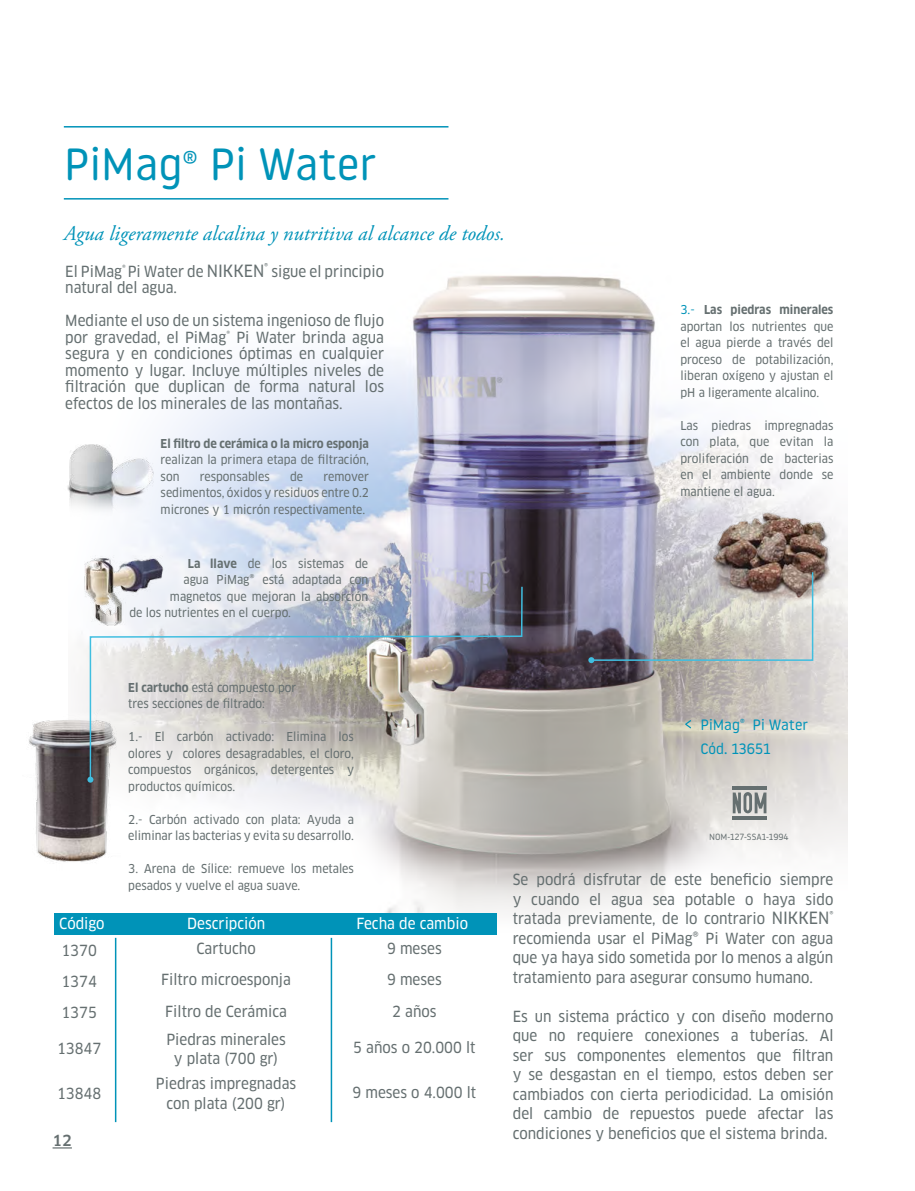
<style>
.page{position:relative;width:915px;height:1191px;background:#fff}
.page>*{position:absolute;margin:0;border:0;box-sizing:border-box;transform-origin:0 0}
.t1{font:45px "Noway Round";color:#0093b8}
.t2{font:italic 21px "Adobe Garamond Pro";color:#0093b8}
.t3{font:15px/19.5px "Clan OT Narr News";color:#656f70;text-align:justify}
.t4{font:15px "Clan OT Narr News";color:#fff}
.t5{font:15px/24px "Noway Round";color:#0093b8}
.t6{font:500 15px "Clan OT";color:#656f70}
.t7{font:12px/16.5px "Clan OT Narr News";color:#656f70}
.t8{font:700 12px "Clan OT Narr";color:#656f70}
.t9{font:9px "Noway Round";color:#656f70}
.s1{font-size:16.5px}
.s2{font-family:"Clan OT Narr";font-weight:700}
.s3{font-family:"Clan OT Narr News";font-weight:400;color:#0093b8}
</style>
<div class="page">
<svg style="left:53px;top:1147px;width:19px;height:1px"></svg>
<img style="left:68px;top:275px;width:779px;height:828px">
<img style="left:680px;top:499px;width:168px;height:118px">
<svg style="left:588px;top:571px;width:225px;height:92px;background:#adabae"></svg>
<div style="left:54px;top:913px;width:442px;height:21px;background:#0093b8"></div>
<hr style="left:330px;top:938px;width:2px;height:184px;background:#0093b8">
<hr style="left:115px;top:938px;width:1px;height:184px;background:#0093b8">
<img style="left:80px;top:551px;width:89px;height:74px">
<img style="left:29px;top:710px;width:92px;height:160px">
<svg style="left:89px;top:585px;width:434px;height:196px;background:#c0c0c2"></svg>
<svg style="left:87px;top:776px;width:6px;height:6px"></svg>
<img style="left:67px;top:438px;width:89px;height:92px">
<svg style="left:685px;top:720px;width:5px;height:8px"></svg>
<hr style="left:64px;top:198px;width:384px;height:2px;background:#0093b8">
<hr style="left:64px;top:126px;width:384px;height:2px;background:#0093b8">
<hr style="left:732px;top:787px;width:34px;height:3px;background:#656f70">
<hr style="left:732px;top:816px;width:34px;height:3px;background:#656f70">
<svg style="left:732px;top:792px;width:34px;height:21px"></svg>
<h1 class="t1" style="left:64px;top:133px;width:314px">PiMag<sup>®</sup> Pi Water</h1>
<h2 class="t2" style="left:64px;top:221px;width:443px">Agua ligeramente alcalina y nutritiva al alcance de todos.</h2>
<p class="t3" style="left:65px;top:263px;width:320px;line-height:16.5px">El PiMag<sup>®</sup> Pi Water de <span class="s1">NIKKEN</span><sup>®</sup> sigue el principio natural del agua.</p>
<p class="t3" style="left:65px;top:312px;width:320px;line-height:16.5px">Mediante el uso de un sistema ingenioso de flujo por gravedad, el PiMag<sup>®</sup> Pi Water brinda agua segura y en condiciones óptimas en cualquier momento y lugar. Incluye múltiples niveles de filtración que duplican de forma natural los efectos de los minerales de las montañas.</p>
<p class="t8" style="left:161px;top:436px;width:210px">El filtro de cerámica o la micro esponja</p>
<p class="t7" style="left:161px;top:452px;width:210px">realizan la primera etapa de filtración, son</p>
<p class="t7" style="left:200px;top:468px;width:71px">responsables</p>
<p class="t7" style="left:290px;top:468px;width:15px">de</p>
<p class="t7" style="left:161px;top:468px;width:210px;text-align:justify;text-indent:163px">remover sedimentos, óxidos y residuos entre 0.2 micrones y 1 micrón respectivamente.</p>
<p class="t7" style="left:188px;top:555px;width:182px"><span class="s2">La llave</span> de los sistemas de</p>
<p class="t7" style="left:183px;top:571px;width:186px">agua PiMag® está adaptada con</p>
<p class="t7" style="left:170px;top:588px;width:200px">magnetos que mejoran la absorción</p>
<p class="t7" style="left:129px;top:604px;width:163px">de los nutrientes en el cuerpo.</p>
<p class="t8" style="left:680px;top:303px;width:154px"><span class="s3">3.-</span> Las piedras minerales</p>
<p class="t7" style="left:680px;top:318px;width:154px;text-align:justify">aportan los nutrientes que el agua pierde a través del proceso de potabilización, liberan oxígeno y ajustan el pH a ligeramente alcalino.</p>
<p class="t7" style="left:680px;top:417px;width:154px;text-align:justify">Las piedras impregnadas con plata, que evitan la proliferación de bacterias en el ambiente donde se mantiene el agua.</p>
<p class="t7" style="left:128px;top:679px;width:169px"><span class="s2">El cartucho</span> está compuesto por tres secciones de filtrado:</p>
<p class="t7" style="left:128px;top:728px;width:227px;text-align:justify">1.- El carbón activado: Elimina los olores y colores desagradables, el cloro, compuestos orgánicos, detergentes y productos químicos.</p>
<p class="t7" style="left:128px;top:811px;width:227px">2.- Carbón activado con plata: Ayuda a eliminar las bacterias y evita su desarrollo.</p>
<p class="t7" style="left:128px;top:860px;width:227px">3. Arena de Sílice: remueve los metales pesados y vuelve el agua suave.</p>
<p class="t4" style="left:59px;top:914px;width:47px">Código</p>
<p class="t4" style="left:187px;top:914px;width:79px">Descripción</p>
<p class="t4" style="left:356px;top:914px;width:113px">Fecha de cambio</p>
<p class="t3" style="left:61px;top:940px;width:37px">1370</p>
<p class="t3" style="left:196px;top:939px;width:61px">Cartucho</p>
<p class="t3" style="left:387px;top:939px;width:56px">9 meses</p>
<p class="t3" style="left:61px;top:971px;width:37px">1374</p>
<p class="t3" style="left:161px;top:970px;width:131px">Filtro microesponja</p>
<p class="t3" style="left:387px;top:970px;width:56px">9 meses</p>
<p class="t3" style="left:61px;top:1002px;width:37px">1375</p>
<p class="t3" style="left:165px;top:1001px;width:123px">Filtro de Cerámica</p>
<p class="t3" style="left:392px;top:1001px;width:46px">2 años</p>
<p class="t3" style="left:57px;top:1039px;width:46px">13847</p>
<p class="t3" style="left:166px;top:1029px;width:121px;text-align:center">Piedras minerales y plata (700 gr)</p>
<p class="t3" style="left:353px;top:1038px;width:124px">5 años o 20.000 lt</p>
<p class="t3" style="left:57px;top:1083px;width:46px">13848</p>
<p class="t3" style="left:156px;top:1074px;width:142px;text-align:center">Piedras impregnadas con plata (200 gr)</p>
<p class="t3" style="left:352px;top:1082px;width:125px">9 meses o 4.000 lt</p>
<p class="t6" style="left:53px;top:1132px;width:21px">12</p>
<p class="t5" style="left:700px;top:712px;width:109px">PiMag<sup>®</sup> Pi Water<br>Cód. 13651</p>
<p class="t9" style="left:708px;top:831px;width:81px">NOM-127-SSA1-1994</p>
<p class="t3" style="left:512px;top:870px;width:322px">Se podrá disfrutar de este beneficio siempre y cuando el agua sea potable o haya sido tratada previamente, de lo contrario <span class="s1">NIKKEN</span><sup>® </sup>recomienda usar el PiMag® Pi Water con agua que ya haya sido sometida por lo menos a algún tratamiento para asegurar consumo humano.</p>
<p class="t3" style="left:512px;top:1006px;width:322px">Es un sistema práctico y con diseño moderno que no requiere conexiones a tuberías. Al ser sus componentes elementos que filtran y se desgastan en el tiempo, estos deben ser cambiados con cierta periodicidad. La omisión del cambio de repuestos puede afectar las condiciones y beneficios que el sistema brinda.</p>
</div>
